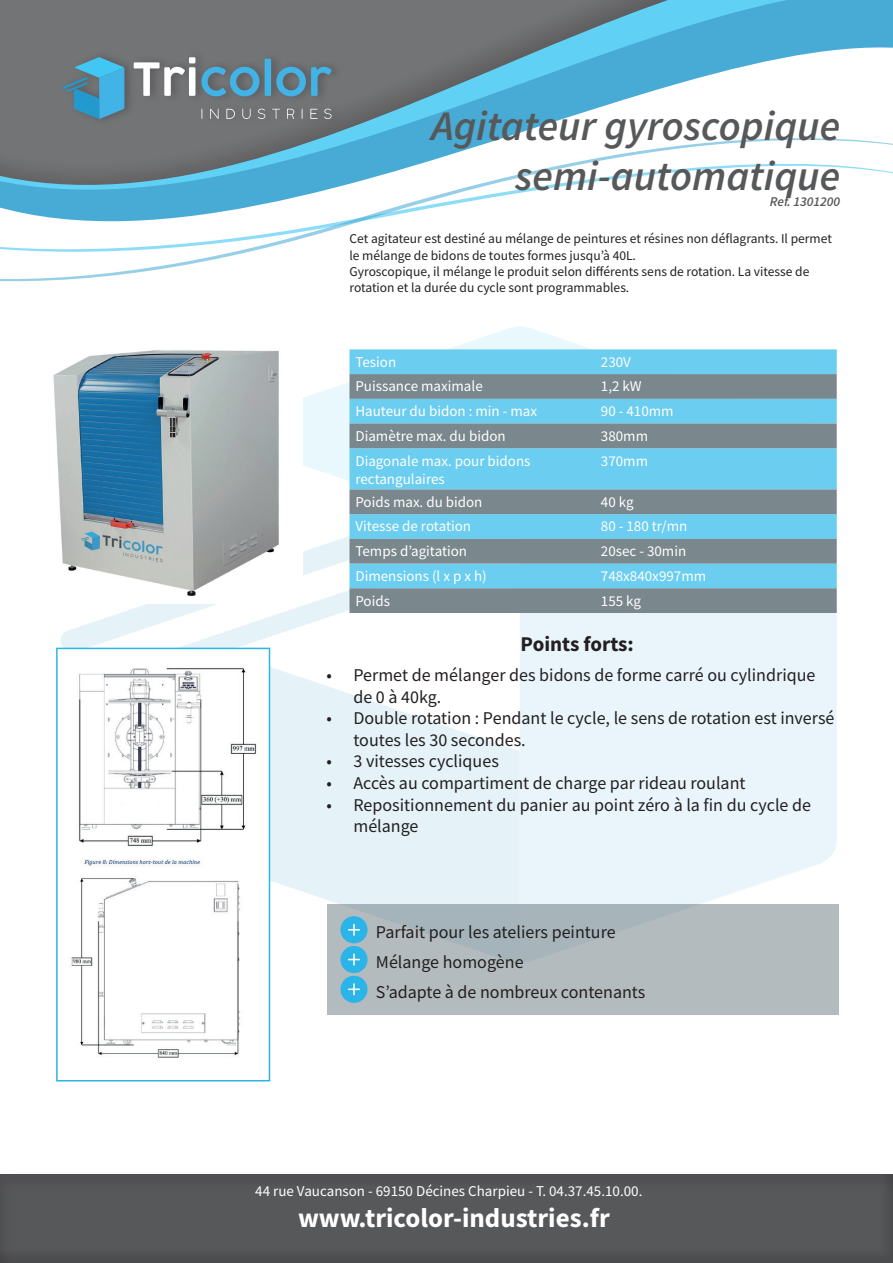
<style>
.page{position:relative;width:893px;height:1263px;background:#fff}
.page>*{position:absolute;margin:0;border:0;box-sizing:border-box;transform-origin:0 0}
.t1{font:italic 600 42px/50.4px "Source Sans Pro";color:#57585a;text-align:right}
.t2{font:700 27px "Source Sans Pro";color:#fff}
.t3{font:700 21px "Source Sans Pro";color:#231f20}
.t4{font:18px/21.6px "Source Sans Pro";color:#231f20}
.t5{font:15px/18px "Source Sans Pro";color:#fff}
.t6{font:13.5px/16.2px "Source Sans Pro";color:#231f20}
.t7{font:italic 600 13.5px "Source Sans Pro";color:#57585a}
</style>
<div class="page">
<svg style="left:0;top:4px;width:893px;height:278px"></svg>
<svg style="left:0;top:138px;width:893px;height:143px"></svg>
<div style="left:520px;top:613px;width:317px;height:291px;background:#e9f5fb"></div>
<svg style="left:303px;top:327px;width:288px;height:154px"></svg>
<svg style="left:270px;top:686px;width:250px;height:277px;fill:#e5f3f9"></svg>
<svg style="left:59px;top:536px;width:290px;height:150px"></svg>
<div style="left:0;top:1165px;width:893px;height:98px;background:#231f20;opacity:.17"></div>
<div style="left:59px;top:49px;width:285px;height:78px;background:#727375"></div>
<svg style="left:62px;top:57px;width:62px;height:62px"></svg>
<svg style="left:134px;top:57px;width:61px;height:39px"></svg>
<svg style="left:201px;top:67px;width:58px;height:29px"></svg>
<svg style="left:265px;top:59px;width:67px;height:37px"></svg>
<svg style="left:210px;top:109px;width:9px;height:10px"></svg>
<svg style="left:226px;top:109px;width:9px;height:10px"></svg>
<svg style="left:242px;top:109px;width:9px;height:10px"></svg>
<svg style="left:258px;top:109px;width:7px;height:10px"></svg>
<svg style="left:272px;top:109px;width:8px;height:10px"></svg>
<svg style="left:287px;top:109px;width:7px;height:10px"></svg>
<svg style="left:310px;top:109px;width:7px;height:10px"></svg>
<svg style="left:324px;top:109px;width:8px;height:10px"></svg>
<div style="left:349px;top:349px;width:488px;height:25px;background:#6bcdf0"></div>
<svg style="left:349px;top:374px;width:488px;height:239px;background:#73a9bc"></svg>
<div style="left:328px;top:904px;width:511px;height:110px;background:linear-gradient(to right,#aeb9bd,#b4bbbe)"></div>
<svg style="left:339px;top:915px;width:30px;height:89px;background:#63b9da"></svg>
<img style="left:53px;top:350px;width:250px;height:254px">
<img style="left:59px;top:651px;width:208px;height:407px">
<div style="left:56px;top:648px;width:214px;height:433px;border:2px solid #2bb5e8"></div>
<h1 class="t1" style="left:431px;top:100px;width:410px">Agitateur gyroscopique semi-automatique</h1>
<p class="t7" style="left:770px;top:193px;width:72px">Ref. 1301200</p>
<p class="t6" style="left:349px;top:231px;width:484px">Cet agitateur est destiné au mélange de peintures et résines non déflagrants. Il permet le mélange de bidons de toutes formes jusqu’à 40L.<br>Gyroscopique, il mélange le produit selon différents sens de rotation. La vitesse de rotation et la durée du cycle sont programmables.</p>
<p class="t5" style="left:355px;top:353px;width:42px">Tesion</p>
<p class="t5" style="left:601px;top:353px;width:32px">230V</p>
<p class="t5" style="left:355px;top:377px;width:129px">Puissance maximale</p>
<p class="t5" style="left:601px;top:377px;width:42px">1,2 kW</p>
<p class="t5" style="left:355px;top:402px;width:183px">Hauteur du bidon : min - max</p>
<p class="t5" style="left:601px;top:402px;width:74px">90 - 410mm</p>
<p class="t5" style="left:355px;top:427px;width:152px">Diamètre max. du bidon</p>
<p class="t5" style="left:601px;top:427px;width:49px">380mm</p>
<p class="t5" style="left:355px;top:451px;width:177px">Diagonale max. pour bidons rectangulaires</p>
<p class="t5" style="left:601px;top:451px;width:49px">370mm</p>
<p class="t5" style="left:355px;top:493px;width:129px">Poids max. du bidon</p>
<p class="t5" style="left:601px;top:493px;width:34px">40 kg</p>
<p class="t5" style="left:355px;top:517px;width:117px">Vitesse de rotation</p>
<p class="t5" style="left:601px;top:517px;width:88px">80 - 180 tr/mn</p>
<p class="t5" style="left:355px;top:542px;width:113px">Temps d’agitation</p>
<p class="t5" style="left:601px;top:542px;width:87px">20sec - 30min</p>
<p class="t5" style="left:355px;top:567px;width:133px">Dimensions (l x p x h)</p>
<p class="t5" style="left:601px;top:567px;width:107px">748x840x997mm</p>
<p class="t5" style="left:355px;top:591px;width:36px">Poids</p>
<p class="t5" style="left:601px;top:591px;width:42px">155 kg</p>
<p class="t3" style="left:521px;top:629px;width:115px">Points forts:</p>
<p class="t4" style="left:353px;top:664px;width:464px;text-indent:-27px">• Permet de mélanger des bidons de forme carré ou cylindrique de 0 à 40kg.</p>
<p class="t4" style="left:353px;top:707px;width:483px;text-indent:-27px">• Double rotation : Pendant le cycle, le sens de rotation est inversé toutes les 30 secondes.</p>
<p class="t4" style="left:326px;top:750px;width:174px">• 3 vitesses cycliques</p>
<p class="t4" style="left:326px;top:772px;width:421px">• Accès au compartiment de charge par rideau roulant</p>
<p class="t4" style="left:353px;top:794px;width:459px;text-indent:-27px">• Repositionnement du panier au point zéro à la fin du cycle de mélange</p>
<p class="t4" style="left:376px;top:921px;width:241px">Parfait pour les ateliers peinture</p>
<p class="t4" style="left:376px;top:951px;width:149px">Mélange homogène</p>
<p class="t4" style="left:376px;top:981px;width:271px">S’adapte à de nombreux contenants</p>
<p class="t5" style="left:255px;top:1182px;width:389px">44 rue Vaucanson - 69150 Décines Charpieu - T. 04.37.45.10.00.</p>
<h2 class="t2" style="left:298px;top:1199px;width:313px">www.tricolor-industries.fr</h2>
</div>
